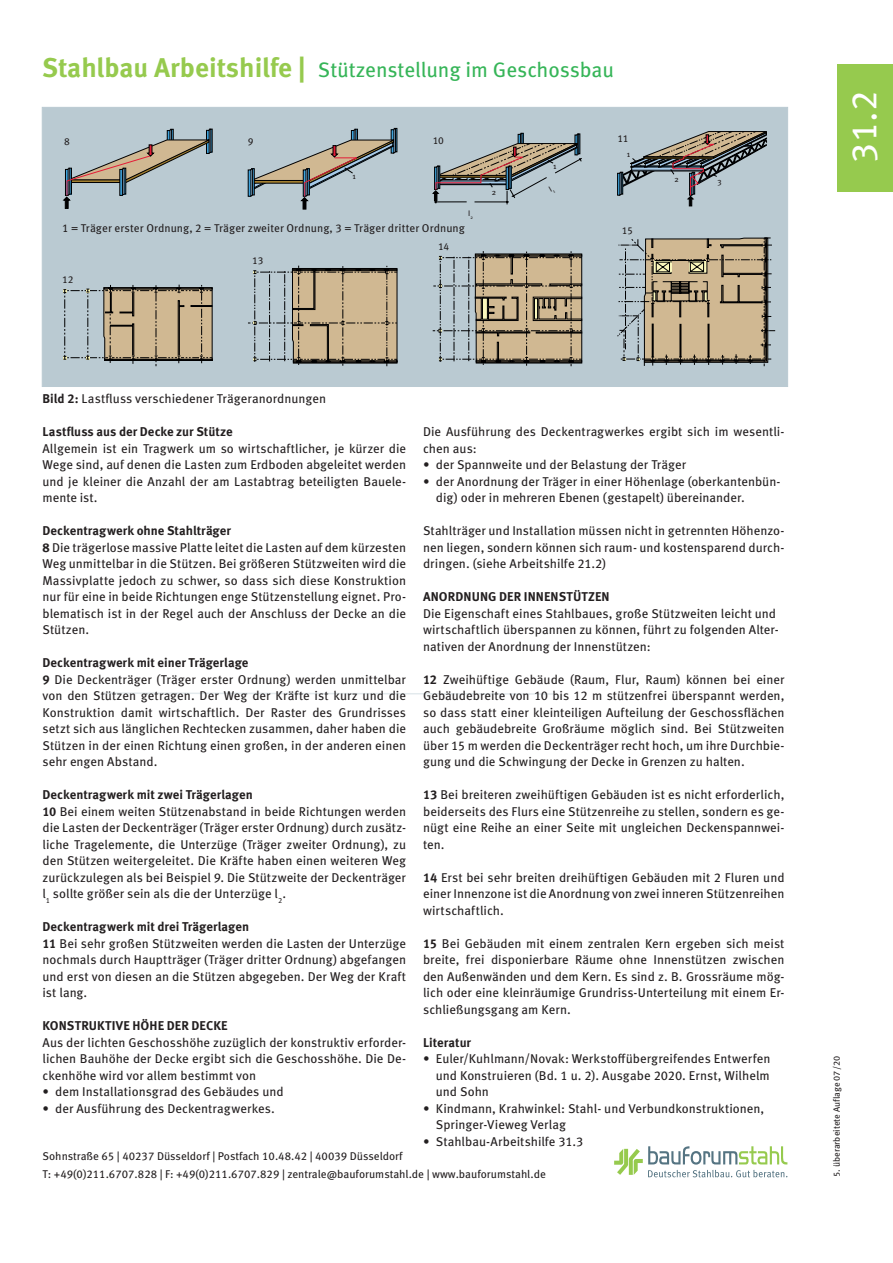
<style>
.page{position:relative;width:893px;height:1263px;background:#fff}
.page>*{position:absolute;margin:0;border:0;box-sizing:border-box;transform-origin:0 0}
.t1{font:36px "Meta Pro";color:#fff}
.t2{font:21px "Meta Pro";letter-spacing:-.005em;color:#36b558}
.BFS_Copy_8_5_11{font:12.75px/16.5px "Meta Pro";color:#231f20;text-align:justify}
.BFS_Copyhead_8_5_11{font:700 12.75px "Meta Pro";letter-spacing:.005em;color:#231f20}
.BFS_Copyhead_8_5_11-2{font:12.75px/16.5px "Meta Pro";color:#231f20;text-align:justify}
.BFS_BU_8_5_9{font:12.75px "Meta Pro";letter-spacing:.005em;color:#231f20}
.BFS_BU_7_5_9{font:11.25px/18px "Meta Pro";color:#231f20}
.BFS_Copyhead_8_5_11-3{font:10.05px "Meta Pro";letter-spacing:-.03em;color:#231f20}
.fliesstext{font:9px "Meta Pro";color:#231f20}
.BFS_Copyhead_8_5_11-4{font:8.1px "Meta";color:#231f20}
.s1{font-weight:700;font-size:27px;color:#96ca4e}
.s2{font-weight:700}
</style>
<div class="page">
<div style="left:838px;top:64px;width:55px;height:128px;background:#96ca4e"></div>
<svg style="left:614px;top:1146px;width:173px;height:31px"></svg>
<svg style="left:104px;top:692px;width:450px;height:3px"></svg>
<div style="left:42px;top:107px;width:746px;height:280px;background:#bacad2"></div>
<svg style="left:63px;top:128px;width:148px;height:81px"></svg>
<svg style="left:249px;top:128px;width:147px;height:82px"></svg>
<svg style="left:617px;top:131px;width:150px;height:75px"></svg>
<svg style="left:63px;top:285px;width:150px;height:81px"></svg>
<svg style="left:248px;top:266px;width:149px;height:100px"></svg>
<svg style="left:433px;top:251px;width:149px;height:115px"></svg>
<svg style="left:617px;top:238px;width:158px;height:128px"></svg>
<svg style="left:432px;top:133px;width:150px;height:72px"></svg>
<p class="t2" style="left:42px;top:56px;width:574px"><span class="s1">Stahlbau Arbeitshilfe |</span> Stützenstellung im Geschossbau</p>
<p class="BFS_Copyhead_8_5_11-3" style="left:64px;top:135px;width:7px">8</p>
<p class="BFS_Copyhead_8_5_11-3" style="left:248px;top:135px;width:7px">9</p>
<p class="BFS_Copyhead_8_5_11-4" style="left:353px;top:172px;width:5px">1</p>
<p class="BFS_Copyhead_8_5_11-3" style="left:433px;top:134px;width:13px">10</p>
<p class="BFS_Copyhead_8_5_11-4" style="left:468px;top:209px;width:6px">I<sub>2</sub></p>
<p class="BFS_BU_7_5_9" style="left:62px;top:219px;width:404px">1 = Träger erster Ordnung, 2 = Träger zweiter Ordnung, 3 = Träger dritter Ordnung</p>
<p class="BFS_Copyhead_8_5_11-3" style="left:62px;top:274px;width:13px">12</p>
<p class="BFS_Copyhead_8_5_11-3" style="left:252px;top:254px;width:13px">13</p>
<p class="BFS_Copyhead_8_5_11-3" style="left:438px;top:241px;width:13px">14</p>
<p class="BFS_Copyhead_8_5_11-4" style="left:492px;top:187px;width:6px">2</p>
<p class="BFS_BU_8_5_9" style="left:43px;top:391px;width:285px"><span class="s2">Bild 2:</span> Lastfluss verschiedener Trägeranordnungen</p>
<p class="BFS_Copyhead_8_5_11-4" style="left:553px;top:161px;width:5px">1</p>
<p class="BFS_Copyhead_8_5_11-3" style="left:617px;top:132px;width:12px">11</p>
<p class="BFS_Copyhead_8_5_11-4" style="left:627px;top:150px;width:5px">1</p>
<p class="BFS_Copyhead_8_5_11-3" style="left:622px;top:224px;width:13px">15</p>
<p class="BFS_Copyhead_8_5_11-4" style="left:674px;top:174px;width:6px">2</p>
<p class="BFS_Copyhead_8_5_11-4" style="left:718px;top:176px;width:6px">3</p>
<p class="BFS_Copyhead_8_5_11" style="left:43px;top:424px;width:192px">Lastfluss aus der Decke zur Stütze</p>
<p class="BFS_Copyhead_8_5_11-2" style="left:43px;top:441px;width:365px">Allgemein ist ein Tragwerk um so wirtschaftlicher, je kürzer die Wege sind, auf denen die Lasten zum Erdboden abgeleitet werden und je kleiner die Anzahl der am Lastabtrag beteiligten Bauele&shy;mente ist.</p>
<p class="BFS_Copyhead_8_5_11" style="left:43px;top:523px;width:190px">Deckentragwerk ohne Stahlträger</p>
<p class="BFS_Copy_8_5_11" style="left:43px;top:540px;width:365px"><span class="s2">8</span> Die trägerlose massive Platte leitet die Lasten auf dem kürzesten Weg unmittelbar in die Stützen. Bei größeren Stützweiten wird die Massivplatte jedoch zu schwer, so dass sich diese Konstruktion nur für eine in beide Richtungen enge Stützenstellung eignet. Pro&shy;blematisch ist in der Regel auch der Anschluss der Decke an die Stützen.</p>
<p class="BFS_Copyhead_8_5_11" style="left:43px;top:655px;width:208px">Deckentragwerk mit einer Trägerlage</p>
<p class="BFS_Copy_8_5_11" style="left:43px;top:672px;width:365px"><span class="s2">9</span> Die Deckenträger (Träger erster Ordnung) werden unmittelbar von den Stützen getragen. Der Weg der Kräfte ist kurz und die Konstruktion damit wirtschaftlich. Der Raster des Grundrisses setzt sich aus länglichen Rechtecken zusammen, daher haben die Stützen in der einen Richtung einen großen, in der anderen einen sehr engen Abstand.</p>
<p class="BFS_Copyhead_8_5_11" style="left:43px;top:787px;width:212px">Deckentragwerk mit zwei Trägerlagen</p>
<p class="BFS_Copy_8_5_11" style="left:43px;top:804px;width:365px"><span class="s2">10</span> Bei einem weiten Stützenabstand in beide Richtungen werden die Lasten der Deckenträger (Träger erster Ordnung) durch zusätz&shy;liche Tragelemente, die Unterzüge (Träger zweiter Ordnung), zu den Stützen weitergeleitet. Die Kräfte haben einen weiteren Weg zurückzulegen als bei Beispiel 9. Die Stützweite der Deckenträger l<sub>1</sub> sollte größer sein als die der Unterzüge l<sub>2</sub>.</p>
<p class="BFS_Copyhead_8_5_11" style="left:43px;top:919px;width:208px">Deckentragwerk mit drei Trägerlagen</p>
<p class="BFS_Copy_8_5_11" style="left:43px;top:936px;width:365px"><span class="s2">11</span> Bei sehr großen Stützweiten werden die Lasten der Unterzüge nochmals durch Hauptträger (Träger dritter Ordnung) abgefangen und erst von diesen an die Stützen abgegeben. Der Weg der Kraft ist lang.</p>
<p class="BFS_Copyhead_8_5_11" style="left:43px;top:1018px;width:187px">KONSTRUKTIVE HÖHE DER DECKE</p>
<p class="BFS_Copy_8_5_11" style="left:43px;top:1035px;width:365px">Aus der lichten Geschosshöhe zuzüglich der konstruktiv erforder&shy;lichen Bauhöhe der Decke ergibt sich die Geschosshöhe. Die De&shy;ckenhöhe wird vor allem bestimmt von</p>
<p class="BFS_Copy_8_5_11" style="left:43px;top:1084px;width:243px">• dem Installationsgrad des Gebäudes und</p>
<p class="BFS_Copy_8_5_11" style="left:43px;top:1101px;width:234px">• der Ausführung des Deckentragwerkes.</p>
<p class="BFS_Copy_8_5_11" style="left:423px;top:424px;width:363px">Die Ausführung des Deckentragwerkes ergibt sich im wesentli&shy;chen aus:</p>
<p class="BFS_Copy_8_5_11" style="left:423px;top:457px;width:265px">• der Spannweite und der Belastung der Träger</p>
<p class="BFS_Copy_8_5_11" style="left:436px;top:474px;width:346px;text-indent:-13px">• der Anordnung der Träger in einer Höhenlage (oberkantenbün&shy;dig) oder in mehreren Ebenen (gestapelt) übereinander.</p>
<p class="BFS_Copy_8_5_11" style="left:423px;top:523px;width:363px">Stahlträger und Installation müssen nicht in getrennten Höhenzo&shy;nen liegen, sondern können sich raum- und kostensparend durch&shy;dringen. (siehe Arbeitshilfe 21.2)</p>
<p class="BFS_Copyhead_8_5_11" style="left:423px;top:589px;width:188px">ANORDNUNG DER INNENSTÜTZEN</p>
<p class="BFS_Copy_8_5_11" style="left:423px;top:606px;width:357px;text-align:left">Die Eigenschaft eines Stahlbaues, große Stützweiten leicht und wirtschaftlich überspannen zu können, führt zu folgenden Alter&shy;nativen der Anordnung der Innenstützen:</p>
<p class="BFS_Copy_8_5_11" style="left:423px;top:672px;width:363px"><span class="s2">12</span> Zweihüftige Gebäude (Raum, Flur, Raum) können bei einer Gebäudebreite von 10 bis 12 m stützenfrei überspannt werden, so dass statt einer kleinteiligen Aufteilung der Geschossflächen auch gebäudebreite Großräume möglich sind. Bei Stützweiten über 15 m werden die Deckenträger recht hoch, um ihre Durchbie&shy;gung und die Schwingung der Decke in Grenzen zu halten.</p>
<p class="BFS_Copy_8_5_11" style="left:423px;top:787px;width:363px"><span class="s2">13</span> Bei breiteren zweihüftigen Gebäuden ist es nicht erforderlich, beiderseits des Flurs eine Stützenreihe zu stellen, sondern es ge&shy;nügt eine Reihe an einer Seite mit ungleichen Deckenspannwei&shy;ten.</p>
<p class="BFS_Copy_8_5_11" style="left:423px;top:870px;width:363px"><span class="s2">14</span> Erst bei sehr breiten dreihüftigen Gebäuden mit 2 Fluren und einer Innenzone ist die Anordnung von zwei inneren Stützenreihen wirtschaftlich.</p>
<p class="BFS_Copy_8_5_11" style="left:423px;top:936px;width:363px"><span class="s2">15</span> Bei Gebäuden mit einem zentralen Kern ergeben sich meist breite, frei disponierbare Räume ohne Innenstützen zwischen den Außenwänden und dem Kern. Es sind z. B. Grossräume mög&shy;lich oder eine kleinräumige Grundriss-Unterteilung mit einem Er&shy;schließungsgang am Kern.</p>
<p class="BFS_Copyhead_8_5_11" style="left:423px;top:1034px;width:50px">Literatur</p>
<p class="BFS_Copy_8_5_11" style="left:436px;top:1051px;width:336px;text-indent:-13px">• Euler/Kuhlmann/Novak: Werkstoffübergreifendes Entwerfen und Konstruieren (Bd. 1 u. 2). Ausgabe 2020. Ernst, Wilhelm und Sohn</p>
<p class="BFS_Copy_8_5_11" style="left:436px;top:1101px;width:330px;text-indent:-13px">• Kindmann, Krahwinkel: Stahl- und Verbundkonstruktionen,<br>Springer-Vieweg Verlag</p>
<p class="BFS_Copy_8_5_11" style="left:423px;top:1134px;width:162px">• Stahlbau-Arbeitshilfe 31.3</p>
<p class="BFS_BU_7_5_9" style="left:43px;top:1147px;width:505px">Sohnstraße 65 | 40237 Düsseldorf | Postfach 10.48.42 | 40039 Düsseldorf<br>T: +49(0)211.6707.828 | F: +49(0)211.6707.829 | zentrale@bauforumstahl.de | www.bauforumstahl.de</p>
<p class="t1" style="left:841px;top:163px;width:74px;rotate:-90deg">31.2</p>
<p class="fliesstext" style="left:831px;top:1177px;width:122px;rotate:-90deg">5. überarbeitete Auflage 07/20</p>
</div>
